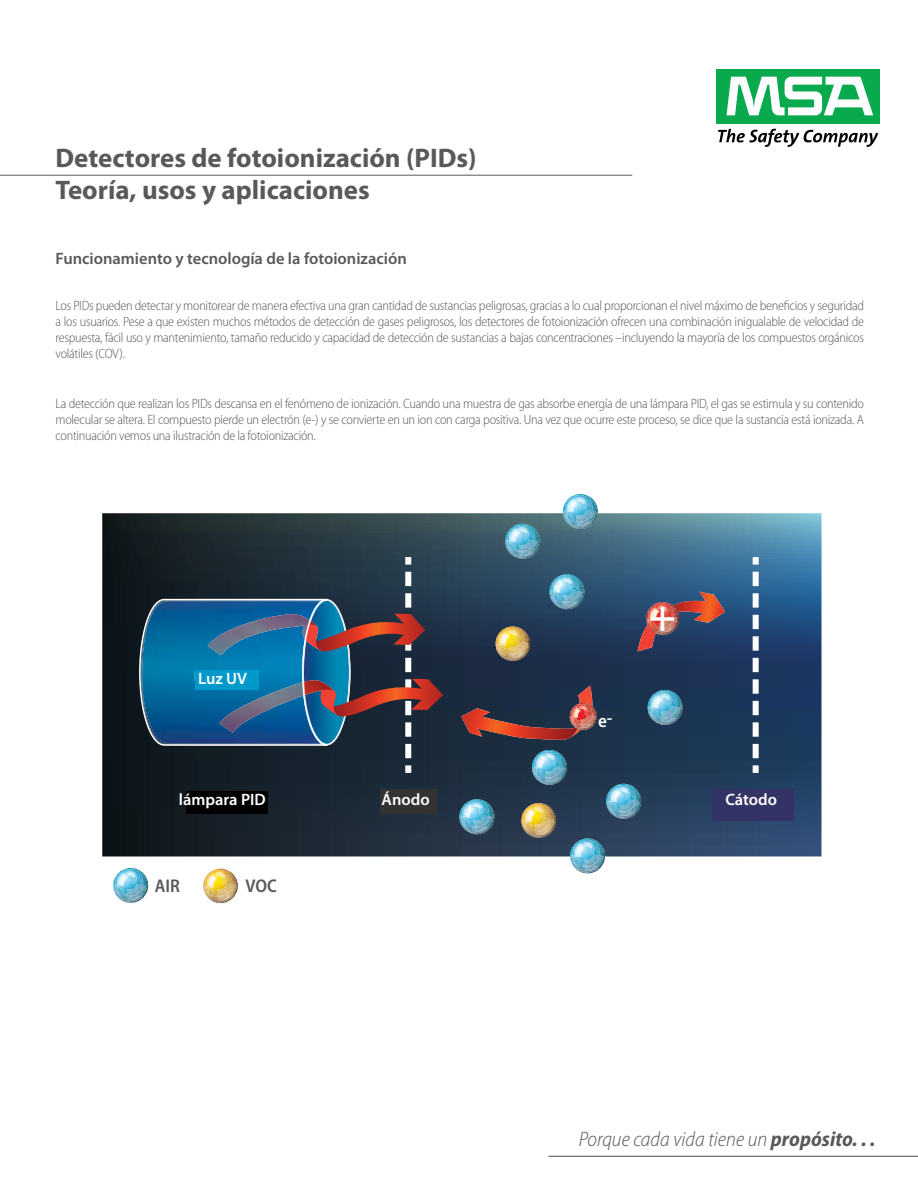
<style>
.page{position:relative;width:918px;height:1188px;background:#fff}
.page>*{position:absolute;margin:0;border:0;box-sizing:border-box;transform-origin:0 0}
.t1{font:600 semi-condensed 45px "Myriad Pro";color:#fff}
.t2{font:700 26.85px/32.2px "Myriad Pro";color:#58595b}
.t3{font:italic 300 semi-condensed 21px "Myriad Pro";color:#58595b}
.t4{font:600 semi-condensed 18.45px "Myriad Pro";color:#fff}
.t5{font:600 semi-condensed 18.45px "Myriad Pro";color:#58595b}
.t6{font:600 16.5px "Myriad Pro";color:#58595b}
.t7{font:600 16.5px "Myriad Pro";color:#fff}
.t8{font:300 semi-condensed 13.5px/16.2px "Myriad Pro";letter-spacing:-.02em;color:#58595b;text-align:justify}
.s1{font-weight:700}
</style>
<div class="page">
<hr style="left:549px;top:1156px;width:369px;height:1px;background:#58595b">
<svg style="left:718px;top:129px;width:160px;height:18px"></svg>
<div style="left:716px;top:69px;width:164px;height:54px;background:#09a94e"></div>
<svg style="left:727px;top:77px;width:146px;height:38px"></svg>
<svg style="left:102px;top:513px;width:720px;height:343px;background:#253c52"></svg>
<div style="left:405px;top:557px;width:6px;height:8px;background:#fff"></div>
<div style="left:405px;top:765px;width:6px;height:8px;background:#fff"></div>
<svg style="left:505px;top:524px;width:35px;height:35px"></svg>
<svg style="left:563px;top:494px;width:35px;height:35px"></svg>
<svg style="left:459px;top:799px;width:35px;height:35px"></svg>
<svg style="left:532px;top:750px;width:35px;height:35px"></svg>
<svg style="left:606px;top:784px;width:35px;height:35px"></svg>
<svg style="left:570px;top:839px;width:35px;height:34px"></svg>
<svg style="left:496px;top:627px;width:34px;height:34px"></svg>
<svg style="left:521px;top:803px;width:35px;height:35px"></svg>
<svg style="left:549px;top:574px;width:35px;height:35px"></svg>
<svg style="left:648px;top:690px;width:35px;height:35px"></svg>
<img style="left:638px;top:592px;width:87px;height:60px">
<svg style="left:461px;top:686px;width:136px;height:54px;background:#563740"></svg>
<svg style="left:113px;top:868px;width:35px;height:35px"></svg>
<svg style="left:203px;top:869px;width:35px;height:34px"></svg>
<div style="left:753px;top:557px;width:6px;height:8px;background:#fff"></div>
<svg style="left:753px;top:572px;width:6px;height:190px"></svg>
<div style="left:753px;top:765px;width:6px;height:8px;background:#fff"></div>
<svg style="left:138px;top:572px;width:305px;height:190px;background:#2a4d69"></svg>
<hr style="left:0;top:175px;width:632px;height:1px;background:#58595b">
<div style="left:195px;top:670px;width:63px;height:20px;background:#09c"></div>
<div style="left:186px;top:792px;width:82px;height:22px;background:#000"></div>
<div style="left:380px;top:790px;width:56px;height:24px;background:#333"></div>
<div style="left:712px;top:789px;width:82px;height:31px;background:#336"></div>
<h2 class="t2" style="left:56px;top:141px;width:423px">Detectores de fotoionización (PIDs)<br>Teoría, usos y aplicaciones</h2>
<p class="t6" style="left:56px;top:248px;width:353px">Funcionamiento y tecnología de la fotoionización</p>
<p class="t8" style="left:56px;top:297px;width:810px">Los PIDs pueden detectar y monitorear de manera efectiva una gran cantidad de sustancias peligrosas, gracias a lo cual proporcionan el nivel máximo de beneficios y seguridad a los usuarios. Pese a que existen muchos métodos de detección de gases peligrosos, los detectores de fotoionización ofrecen una combinación inigualable de velocidad de respuesta, fácil uso y mantenimiento, tamaño reducido y capacidad de detección de sustancias a bajas concentraciones –incluyendo la mayoría de los compuestos orgánicos volátiles (COV).</p>
<p class="t8" style="left:56px;top:395px;width:810px">La detección que realizan los PIDs descansa en el fenómeno de ionización. Cuando una muestra de gas absorbe energía de una lámpara PID, el gas se estimula y su contenido molecular se altera. El compuesto pierde un electrón (e-) y se convierte en un ion con carga positiva. Una vez que ocurre este proceso, se dice que la sustancia está ionizada. A continuación vemos una ilustración de la fotoionización.</p>
<h3 class="t4" style="left:194px;top:667px;width:65px">UV Light</h3>
<p class="t7" style="left:198px;top:668px;width:51px">Luz UV</p>
<h3 class="t4" style="left:598px;top:708px;width:16px">e-</h3>
<h1 class="t1" style="left:649px;top:587px;width:28px">+</h1>
<p class="t7" style="left:179px;top:789px;width:89px">lámpara PID</p>
<p class="t7" style="left:382px;top:789px;width:50px">Ánodo</p>
<p class="t7" style="left:725px;top:789px;width:53px">Cátodo</p>
<h3 class="t4" style="left:194px;top:791px;width:72px">PID Lamp</h3>
<h3 class="t4" style="left:386px;top:792px;width:50px">Anode</h3>
<h3 class="t4" style="left:724px;top:792px;width:64px">Cathode</h3>
<h3 class="t5" style="left:155px;top:875px;width:27px">AIR</h3>
<h3 class="t5" style="left:245px;top:875px;width:33px">VOC</h3>
<h3 class="t3" style="left:579px;top:1127px;width:298px">Porque cada vida tiene un <span class="s1">propósito. . .</span></h3>
</div>
